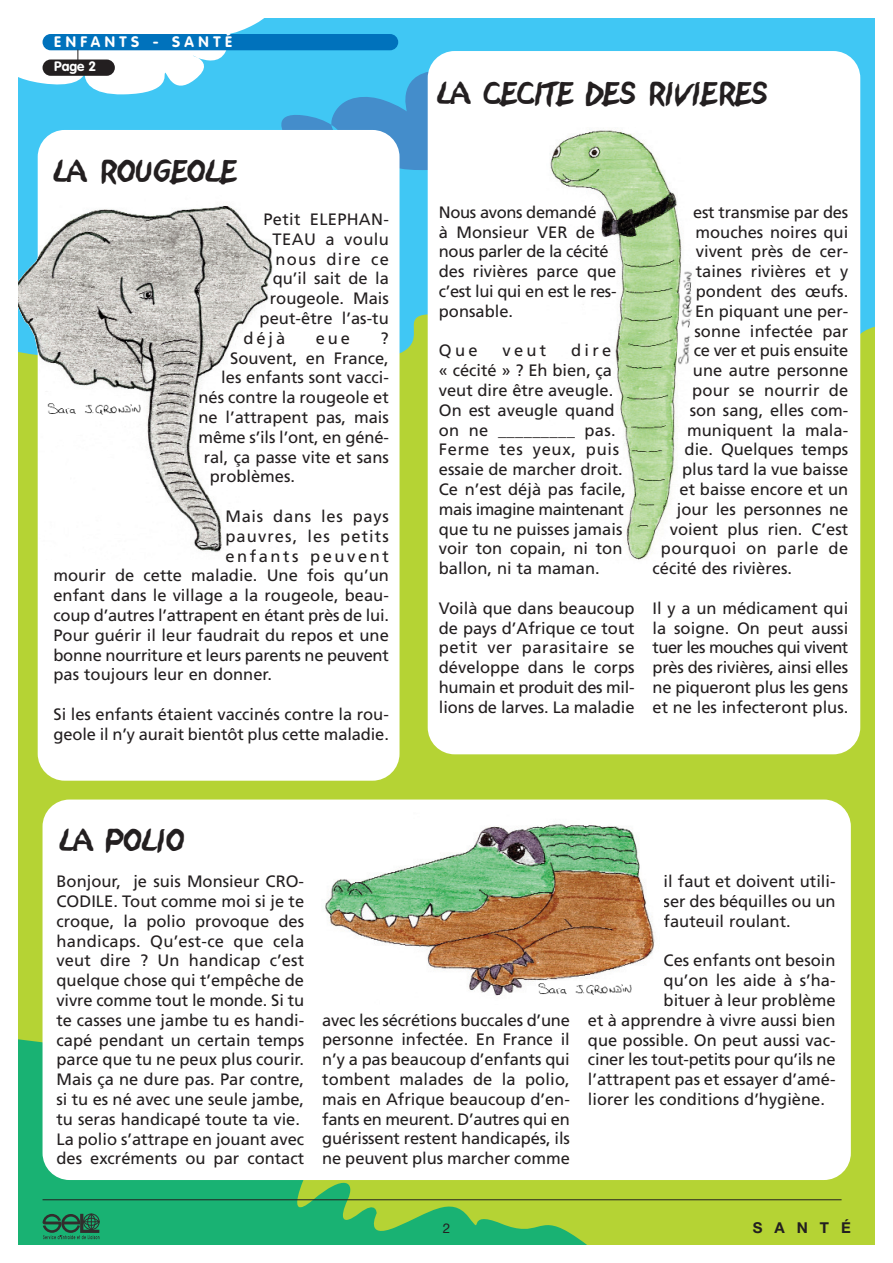
<style>
.page{position:relative;width:893px;height:1263px;background:#fff}
.page>*{position:absolute;margin:0;border:0;box-sizing:border-box;transform-origin:0 0}
.t1{font:27px "Sand";color:#231f20}
.t2{font:16.5px/19.8px "Frutiger";color:#231f20;text-align:justify}
.t3{font:16.5px/19.8px "Frutiger";letter-spacing:-.02em;color:#231f20}
.t4{font:16.5px "Frutiger";letter-spacing:.065em;color:#231f20}
.t5{font:16.5px "Frutiger";letter-spacing:.035em;color:#231f20}
.t6{font:16.5px "Frutiger";letter-spacing:.045em;color:#231f20}
.t7{font:16.5px "Frutiger";letter-spacing:.155em;color:#231f20}
.t8{font:16.5px "Frutiger";letter-spacing:.025em;color:#231f20}
.t9{font:16.5px "Frutiger";letter-spacing:.08em;color:#231f20}
.t10{font:700 15px "VAG Rounded";letter-spacing:.3em;color:#fff}
.t11{font:700 15px "Helvetica Neue";letter-spacing:.8em;color:#231f20}
.t12{font:700 13.5px "VAG Rounded";color:#fff}
.t13{font:13.5px "Helvetica Neue";color:#231f20}
</style>
<div class="page">
<div style="left:18px;top:210px;width:856px;height:1035px;background:#b5d334"></div>
<svg style="left:18px;top:1037px;width:662px;height:208px;fill:#19b273"></svg>
<svg style="left:18px;top:18px;width:856px;height:353px;fill:#40c7f4"></svg>
<div style="left:427px;top:51px;width:433px;height:703px;background:#fff;border-radius:27px"></div>
<div style="left:38px;top:130px;width:361px;height:651px;background:#fff;border-radius:27px"></div>
<img style="left:18px;top:195px;width:255px;height:365px">
<div style="left:43px;top:800px;width:807px;height:380px;background:#fff;border-radius:27px"></div>
<img style="left:550px;top:130px;width:132px;height:430px">
<img style="left:325px;top:824px;width:330px;height:172px">
<hr style="left:43px;top:1199px;width:798px;height:1px;background:#231f20">
<svg style="left:18px;top:18px;width:506px;height:154px"></svg>
<img style="left:40px;top:402px;width:102px;height:14px">
<div style="left:536px;top:982px;width:102px;height:15px;background:#fff"></div>
<img style="left:538px;top:983px;width:94px;height:12px">
<img style="left:676px;top:264px;width:16px;height:107px">
<svg style="left:43px;top:1214px;width:57px;height:25px"></svg>
<p class="t10" style="left:54px;top:36px;width:179px">ENFANTS - SANTÉ</p>
<p class="t12" style="left:54px;top:61px;width:43px">Page 2</p>
<h1 class="t1" style="left:53px;top:157px;width:185px">LA ROUGEOLE</h1>
<p class="t2" style="left:263px;top:211px;width:127px">Petit ELEPHAN-</p>
<p class="t8" style="left:273px;top:232px;width:118px">TEAU a voulu</p>
<p class="t9" style="left:275px;top:252px;width:115px">nous dire ce</p>
<p class="t2" style="left:273px;top:270px;width:117px">qu’il sait de la</p>
<p class="t2" style="left:270px;top:290px;width:120px">rougeole. Mais</p>
<p class="t2" style="left:259px;top:310px;width:131px">peut-être l’as-tu</p>
<p class="t2" style="left:243px;top:330px;width:43px">déjà</p>
<p class="t2" style="left:316px;top:330px;width:36px">eue</p>
<p class="t2" style="left:380px;top:330px;width:10px">?</p>
<p class="t2" style="left:230px;top:349px;width:160px">Souvent, en France,</p>
<p class="t2" style="left:221px;top:369px;width:169px">les enfants sont vacci-</p>
<p class="t2" style="left:198px;top:389px;width:192px">nés contre la rougeole et</p>
<p class="t2" style="left:198px;top:409px;width:192px">ne l’attrapent pas, mais</p>
<p class="t2" style="left:198px;top:429px;width:192px">même s’ils l’ont, en géné-</p>
<p class="t2" style="left:204px;top:448px;width:187px">ral, ça passe vite et sans</p>
<p class="t2" style="left:210px;top:468px;width:87px">problèmes.</p>
<p class="t6" style="left:225px;top:510px;width:165px">Mais dans les pays</p>
<p class="t4" style="left:225px;top:529px;width:165px">pauvres, les petits</p>
<p class="t7" style="left:225px;top:549px;width:165px">enfants peuvent</p>
<p class="t2" style="left:53px;top:567px;width:337px">mourir de cette maladie. Une fois qu’un</p>
<p class="t2" style="left:53px;top:587px;width:337px">enfant dans le village a la rougeole, beau-</p>
<p class="t2" style="left:53px;top:607px;width:337px">coup d’autres l’attrapent en étant près de lui.</p>
<p class="t2" style="left:53px;top:627px;width:337px">Pour guérir il leur faudrait du repos et une</p>
<p class="t2" style="left:53px;top:646px;width:337px">bonne nourriture et leurs parents ne peuvent</p>
<p class="t2" style="left:53px;top:666px;width:220px">pas toujours leur en donner.</p>
<p class="t2" style="left:53px;top:706px;width:337px">Si les enfants étaient vaccinés contre la rou&shy;geole il n’y aurait bientôt plus cette maladie.</p>
<h1 class="t1" style="left:437px;top:79px;width:331px">LA CECITE DES RIVIERES</h1>
<p class="t3" style="left:439px;top:203px;width:179px">Nous avons demandé<br>à Monsieur VER de nous parler de la cécité des rivières parce que c’est lui qui en est le res&shy;ponsable.</p>
<p class="t2" style="left:439px;top:342px;width:40px">Que</p>
<p class="t2" style="left:502px;top:342px;width:45px">veut</p>
<p class="t2" style="left:439px;top:342px;width:189px;text-align:left;text-indent:132px">dire<br>« cécité » ? Eh bien, ça veut dire être aveugle.<br>On est aveugle quand on ne _________ pas.<br>Ferme tes yeux, puis essaie de marcher droit.<br>Ce n’est déjà pas facile, mais imagine maintenant que tu ne puisses jamais voir ton copain, ni ton ballon, ni ta maman.</p>
<p class="t2" style="left:439px;top:599px;width:197px">Voilà que dans beaucoup de pays d’Afrique ce tout petit ver parasitaire se développe dans le corps humain et produit des mil&shy;lions de larves. La maladie</p>
<p class="t2" style="left:693px;top:203px;width:157px">est transmise par des</p>
<p class="t2" style="left:695px;top:223px;width:154px">mouches noires qui</p>
<p class="t2" style="left:695px;top:243px;width:154px">vivent près de cer-</p>
<p class="t2" style="left:695px;top:263px;width:154px">taines rivières et y</p>
<p class="t2" style="left:695px;top:283px;width:154px">pondent des œufs.</p>
<p class="t2" style="left:695px;top:302px;width:155px">En piquant une per-</p>
<p class="t2" style="left:694px;top:322px;width:155px">sonne infectée par</p>
<p class="t2" style="left:693px;top:342px;width:156px">ce ver et puis ensuite</p>
<p class="t2" style="left:693px;top:362px;width:157px">une autre personne</p>
<p class="t2" style="left:692px;top:382px;width:157px">pour se nourrir de</p>
<p class="t2" style="left:689px;top:401px;width:160px">son sang, elles com-</p>
<p class="t2" style="left:687px;top:421px;width:163px">muniquent la mala-</p>
<p class="t2" style="left:684px;top:441px;width:165px">die. Quelques temps</p>
<p class="t2" style="left:682px;top:461px;width:168px">plus tard la vue baisse</p>
<p class="t2" style="left:679px;top:481px;width:170px">et baisse encore et un</p>
<p class="t2" style="left:677px;top:500px;width:173px">jour les personnes ne</p>
<p class="t2" style="left:669px;top:520px;width:180px">voient plus rien. C’est</p>
<p class="t5" style="left:660px;top:542px;width:189px">pourquoi on parle de</p>
<p class="t2" style="left:652px;top:560px;width:141px">cécité des rivières.</p>
<p class="t2" style="left:652px;top:599px;width:197px">Il y a un médicament qui la soigne. On peut aussi tuer les mouches qui vivent près des rivières, ainsi elles ne piqueront plus les gens et ne les infecteront plus.</p>
<h1 class="t1" style="left:60px;top:826px;width:126px">LA POLIO</h1>
<p class="t2" style="left:56px;top:873px;width:249px;text-align:left">Bonjour, je suis Monsieur CRO-<br>CODILE. Tout comme moi si je te croque, la polio provoque des handicaps. Qu’est-ce que cela veut dire ? Un handicap c’est quelque chose qui t’empêche de vivre comme tout le monde. Si tu te casses une jambe tu es handi&shy;capé pendant un certain temps parce que tu ne peux plus courir.<br>Mais ça ne dure pas. Par contre, si tu es né avec une seule jambe, tu seras handicapé toute ta vie.<br>La polio s’attrape en jouant avec des excréments ou par contact</p>
<p class="t2" style="left:322px;top:1011px;width:249px">avec les sécrétions buccales d’une personne infectée. En France il n’y a pas beaucoup d’enfants qui tombent malades de la polio, mais en Afrique beaucoup d’en&shy;fants en meurent. D’autres qui en guérissent restent handicapés, ils ne peuvent plus marcher comme</p>
<p class="t2" style="left:663px;top:873px;width:173px">il faut et doivent utili&shy;ser des béquilles ou un fauteuil roulant.</p>
<p class="t2" style="left:663px;top:952px;width:173px">Ces enfants ont besoin</p>
<p class="t2" style="left:663px;top:972px;width:173px">qu’on les aide à s’ha-</p>
<p class="t2" style="left:663px;top:992px;width:173px">bituer à leur problème</p>
<p class="t2" style="left:588px;top:1011px;width:249px">et à apprendre à vivre aussi bien</p>
<p class="t2" style="left:588px;top:1031px;width:249px">que possible. On peut aussi vac-</p>
<p class="t2" style="left:588px;top:1051px;width:249px">ciner les tout-petits pour qu’ils ne</p>
<p class="t2" style="left:588px;top:1071px;width:249px">l’attrapent pas et essayer d’amé-</p>
<p class="t2" style="left:588px;top:1091px;width:238px">liorer les conditions d’hygiène.</p>
<p class="t13" style="left:443px;top:1223px;width:9px">2</p>
<p class="t11" style="left:752px;top:1223px;width:100px">SANTÉ</p>
</div>
